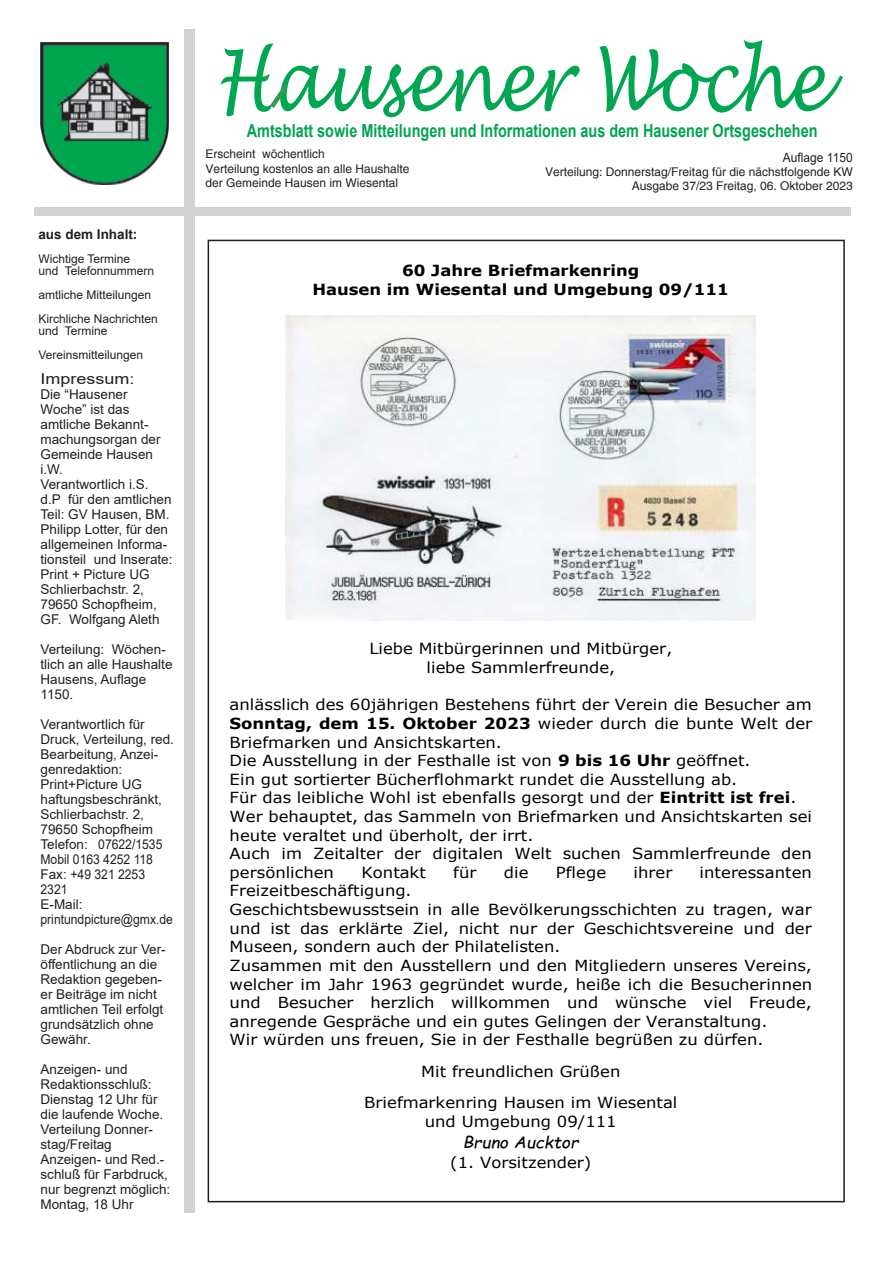
<style>
.page{position:relative;width:893px;height:1263px;background:#fff}
.page>*{position:absolute;margin:0;border:0;box-sizing:border-box;transform-origin:0 0}
.t1{font:italic 82.5px "Lucida Handwriting";color:#00a651;scale:.8 1}
.t2{font:700 18px "Arial";color:#00a54f;scale:.8 1}
.t3{font:italic 15.9px "Comic Sans MS";color:#000;scale:1.08 1}
.t4{font:15.3px/18.6px "Verdana";color:#000;text-align:center;scale:1.08 1}
.t5{font:700 15.3px/18.8px "Verdana";color:#000;text-align:center;scale:1.08 1}
.t6{font:15px "Arial";color:#231f20;scale:1.2 1}
.t7{font:13.5px/15px "Arial";color:#231f20}
.t8{font:13.5px "Arial";color:#231f20;scale:.9 1}
.t9{font:700 13.5px "Arial";color:#231f20}
.t10{font:12.9px "Arial";color:#231f20;scale:.93 1}
.t11{font:12px "Helvetica";color:#231f20}
.t12{font:12px/12px "Arial";color:#231f20}
.s1{font-weight:700}
</style>
<div class="page">
<img style="left:40px;top:43px;width:129px;height:142px">
<div style="left:34px;top:207px;width:816px;height:9px;background:#d1d2d4"></div>
<div style="left:184px;top:29px;width:10px;height:1184px;background:#d1d2d4"></div>
<svg style="left:631px;top:73px;width:44px;height:37px"></svg>
<svg style="left:270px;top:85px;width:18px;height:23px"></svg>
<img style="left:286px;top:316px;width:470px;height:305px">
<p class="t9" style="left:38px;top:225px;width:101px">aus dem Inhalt:</p>
<p class="t12" style="left:38px;top:253px;width:117px">Wichtige Termine<br>und Telefonnummern</p>
<p class="t12" style="left:38px;top:289px;width:114px">amtliche Mitteilungen</p>
<p class="t12" style="left:38px;top:313px;width:121px">Kirchliche Nachrichten und Termine</p>
<p class="t12" style="left:38px;top:349px;width:106px">Vereinsmitteilungen</p>
<p class="t6" style="left:40px;top:369px;width:80px">Impressum:</p>
<p class="t7" style="left:40px;top:387px;width:122px">Die “Hausener<br>Woche” ist das amtliche Bekannt&shy;machungsorgan der<br>Gemeinde Hausen i.W.</p>
<p class="t7" style="left:40px;top:477px;width:134px">Verantwortlich i.S.<br>d.P für den amtlichen<br>Teil: GV Hausen, BM.<br>Philipp Lotter, für den allgemeinen Informa&shy;tionsteil und Inserate:</p>
<p class="t7" style="left:40px;top:567px;width:111px">Print + Picture UG</p>
<p class="t7" style="left:40px;top:582px;width:118px">Schlierbachstr. 2,<br>79650 Schopfheim,</p>
<p class="t7" style="left:40px;top:612px;width:121px">GF. Wolfgang Aleth</p>
<p class="t7" style="left:40px;top:642px;width:134px">Verteilung: Wöchen&shy;tlich an alle Haushalte<br>Hausens, Auflage<br>1150.</p>
<p class="t7" style="left:40px;top:717px;width:135px">Verantwortlich für<br>Druck, Verteilung, red.<br>Bearbeitung, Anzei&shy;genredaktion:</p>
<p class="t7" style="left:40px;top:777px;width:123px">Print+Picture UG haftungsbeschränkt,<br>Schlierbachstr. 2,</p>
<p class="t7" style="left:40px;top:822px;width:123px">79650 Schopfheim<br>Telefon: 07622/1535</p>
<p class="t8" style="left:40px;top:850px;width:127px">Mobil 0163 4252 118</p>
<p class="t7" style="left:40px;top:867px;width:106px">Fax: +49 321 2253<br>2321</p>
<p class="t7" style="left:40px;top:897px;width:43px">E-Mail:</p>
<p class="t8" style="left:40px;top:910px;width:149px">printundpicture@gmx.de</p>
<p class="t7" style="left:40px;top:942px;width:127px">Der Abdruck zur Ver-</p>
<p class="t7" style="left:40px;top:957px;width:124px">öffentlichung an die<br>Redaktion gegeben&shy;er Beiträge im nicht amtlichen Teil erfolgt grundsätzlich ohne<br>Gewähr.</p>
<p class="t7" style="left:40px;top:1062px;width:124px">Anzeigen- und<br>Redaktionsschluß:<br>Dienstag 12 Uhr für die laufende Woche.<br>Verteilung Donner&shy;stag/Freitag</p>
<p class="t7" style="left:40px;top:1152px;width:129px">Anzeigen- und Red.- schluß für Farbdruck,</p>
<p class="t7" style="left:40px;top:1182px;width:131px">nur begrenzt möglich:<br>Montag, 18 Uhr</p>
<p class="t1" style="left:215px;top:31px;width:764px">Hausener Woche</p>
<p class="t11" style="left:205px;top:147px;width:121px">Erscheint wöchentlich</p>
<p class="t11" style="left:205px;top:161px;width:206px">Verteilung kostenlos an alle Haushalte</p>
<p class="t11" style="left:205px;top:176px;width:194px">der Gemeinde Hausen im Wiesental</p>
<p class="t2" style="left:247px;top:118px;width:715px">Amtsblatt sowie Mitteilungen und Informationen aus dem Hausener Ortsgeschehen</p>
<p class="t10" style="left:783px;top:148px;width:77px">Auflage 1150</p>
<p class="t11" style="left:545px;top:165px;width:309px">Verteilung: Donnerstag/Freitag für die nächstfolgende KW</p>
<p class="t11" style="left:632px;top:179px;width:222px">Ausgabe 37/23 Freitag, 06. Oktober 2023</p>
<p class="t5" style="left:312px;top:261px;width:387px">60 Jahre Briefmarkenring<br>Hausen im Wiesental und Umgebung 09/111</p>
<p class="t4" style="left:369px;top:639px;width:282px">Liebe Mitbürgerinnen und Mitbürger, liebe Sammlerfreunde,</p>
<p class="t4" style="left:230px;top:695px;width:541px;text-align:left">anlässlich des 60jährigen Bestehens führt der Verein die Besucher am <span class="s1">Sonntag, dem 15. Oktober 2023</span> wieder durch die bunte Welt der Briefmarken und Ansichtskarten.<br>Die Ausstellung in der Festhalle ist von <span class="s1">9 bis 16 Uhr</span> geöffnet.<br>Ein gut sortierter Bücherflohmarkt rundet die Ausstellung ab.<br>Für das leibliche Wohl ist ebenfalls gesorgt und der <span class="s1">Eintritt ist frei</span>.<br>Wer behauptet, das Sammeln von Briefmarken und Ansichtskarten sei heute veraltet und überholt, der irrt.<br>Auch im Zeitalter der digitalen Welt suchen Sammlerfreunde den persönlichen</p>
<p class="t4" style="left:361px;top:863px;width:61px">Kontakt</p>
<p class="t4" style="left:453px;top:863px;width:23px">für</p>
<p class="t4" style="left:504px;top:863px;width:24px">die</p>
<p class="t4" style="left:556px;top:863px;width:48px">Pflege</p>
<p class="t4" style="left:633px;top:863px;width:38px">ihrer</p>
<p class="t4" style="left:700px;top:863px;width:106px">interessanten</p>
<p class="t4" style="left:230px;top:881px;width:541px;text-align:left">Freizeitbeschäftigung.<br>Geschichtsbewusstsein in alle Bevölkerungsschichten zu tragen, war und ist das erklärte Ziel, nicht nur der Geschichtsvereine und der Museen, sondern auch der Philatelisten.<br>Zusammen mit den Ausstellern und den Mitgliedern unseres Vereins, welcher im Jahr 1963 gegründet wurde, heiße ich die Besucherinnen und Besucher herzlich willkommen und wünsche viel Freude, anregende Gespräche und ein gutes Gelingen der Veranstaltung.<br>Wir würden uns freuen, Sie in der Festhalle begrüßen zu dürfen.</p>
<p class="t4" style="left:364px;top:1055px;width:292px;line-height:31.5px">Mit freundlichen Grüßen<br>Briefmarkenring Hausen im Wiesental</p>
<p class="t4" style="left:425px;top:1112px;width:179px">und Umgebung 09/111</p>
<p class="t3" style="left:463px;top:1130px;width:109px">Bruno Aucktor</p>
<p class="t4" style="left:450px;top:1153px;width:132px">(1. Vorsitzender)</p>
</div>
